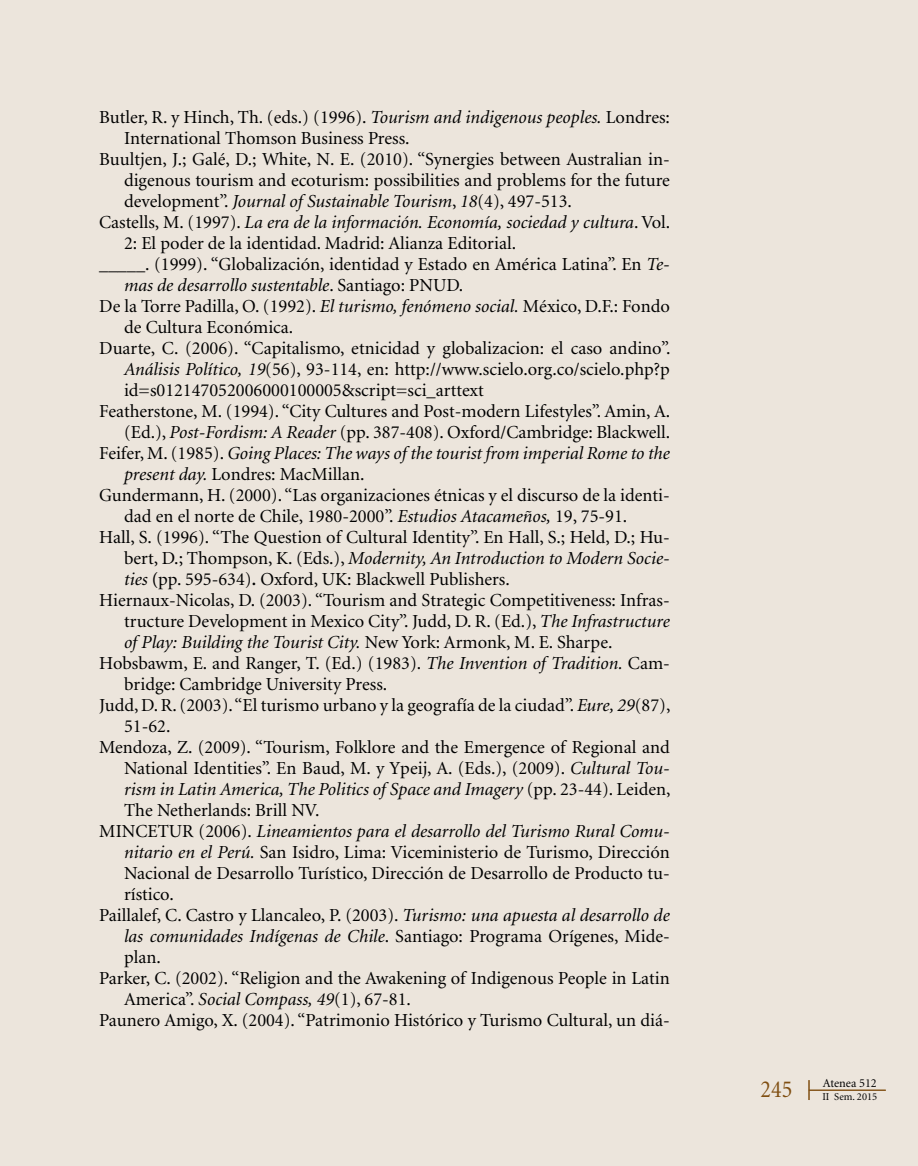
<style>
.page{position:relative;width:918px;height:1166px;background:#ece5dc}
.page>*{position:absolute;margin:0;border:0;box-sizing:border-box;transform-origin:0 0}
.t1{font:24.5px "Minion";color:#804f12;scale:.9 1}
.t2{font:18.38px "Minion";color:#000}
.t3{font:italic 18.38px "Minion";color:#000}
.t4{font:12.25px "Minion";color:#000}
.t5{font:10.5px "Minion";color:#000}
.s1{font-style:italic}
.s2{font-style:normal}
.s3{font-weight:600}
</style>
<div class="page">
<hr style="left:809px;top:1090px;width:76px;height:1px;background:#804f12">
<svg style="left:808px;top:1080px;width:1px;height:20px"></svg>
<p class="t2" style="left:99px;top:108px;width:572px">Butler, R. y Hinch, Th. (eds.) (1996). <span class="s1">Tourism and indigenous peoples.</span> Londres:</p>
<p class="t2" style="left:124px;top:129px;width:287px">International Thomson Business Press.</p>
<p class="t2" style="left:99px;top:150px;width:572px">Buultjen, J.; Galé, D.; White, N. E. (2010). “Synergies between Australian in-</p>
<p class="t2" style="left:124px;top:171px;width:547px">digenous tourism and ecoturism: possibilities and problems for the future</p>
<p class="t3" style="left:124px;top:192px;width:449px"><span class="s2">development”.</span> Journal of Sustainable Tourism<span class="s2">,</span> 18<span class="s2">(4), 497-513.</span></p>
<p class="t3" style="left:99px;top:213px;width:572px"><span class="s2">Castells, M. (1997).</span> La era de la información. Economía, sociedad y cultura<span class="s2">. Vol.</span></p>
<p class="t2" style="left:124px;top:234px;width:393px">2: El poder de la identidad. Madrid: Alianza Editorial.</p>
<p class="t2" style="left:99px;top:255px;width:572px">_____. (1999). “Globalización, identidad y Estado en América Latina”. En <span class="s1">Te-</span></p>
<p class="t3" style="left:124px;top:276px;width:341px">mas de desarrollo sustentable<span class="s2">. Santiago: PNUD.</span></p>
<p class="t2" style="left:99px;top:297px;width:572px">De la Torre Padilla, O. (1992). <span class="s1">El turismo, fenómeno social.</span> México, D.F.: Fondo</p>
<p class="t2" style="left:124px;top:318px;width:171px">de Cultura Económica.</p>
<p class="t2" style="left:99px;top:339px;width:573px">Duarte, C. (2006). “Capitalismo, etnicidad y globalizacion: el caso andino”.</p>
<p class="t2" style="left:124px;top:360px;width:547px"><span class="s1">Análisis Político, 19</span>(56), 93-114, en: http://www.scielo.org.co/scielo.php?p</p>
<p class="t2" style="left:124px;top:381px;width:361px">id=s012147052006000100005&amp;script=sci_arttext</p>
<p class="t2" style="left:99px;top:402px;width:572px">Featherstone, M. (1994). “City Cultures and Post-modern Lifestyles”. Amin, A.</p>
<p class="t2" style="left:124px;top:423px;width:548px">(Ed.), <span class="s1">Post-Fordism: A Reader</span> (pp. 387-408). Oxford/Cambridge: Blackwell.</p>
<p class="t3" style="left:99px;top:444px;width:572px"><span class="s2">Feifer, M. (1985).</span> Going Places: The ways of the tourist from imperial Rome to the</p>
<p class="t2" style="left:124px;top:465px;width:242px"><span class="s1">present day.</span> Londres: MacMillan.</p>
<p class="t2" style="left:99px;top:486px;width:572px">Gundermann, H. (2000). “Las organizaciones étnicas y el discurso de la identi-</p>
<p class="t2" style="left:124px;top:507px;width:505px">dad en el norte de Chile, 1980-2000”. <span class="s1">Estudios Atacameños,</span> 19, 75-91.</p>
<p class="t2" style="left:99px;top:528px;width:572px">Hall, S. (1996). “The Question of Cultural Identity”. En Hall, S.; Held, D.; Hu-</p>
<p class="t3" style="left:124px;top:549px;width:547px"><span class="s2">bert, D.; Thompson, K. (Eds.),</span> Modernity, An Introduction to Modern Socie-</p>
<p class="t2" style="left:124px;top:570px;width:387px"><span class="s1">ties</span> <span class="s3">(</span>pp. 595-634)<span class="s3">.</span> Oxford, UK: Blackwell Publishers.</p>
<p class="t2" style="left:99px;top:591px;width:572px">Hiernaux-Nicolas, D. (2003). “Tourism and Strategic Competitiveness: Infras-</p>
<p class="t2" style="left:124px;top:612px;width:547px">tructure Development in Mexico City”. Judd, D. R. (Ed.), <span class="s1">The Infrastructure</span></p>
<p class="t3" style="left:124px;top:633px;width:490px">of Play: Building the Tourist City. <span class="s2">New York: Armonk, M. E. Sharpe.</span></p>
<p class="t2" style="left:99px;top:654px;width:572px">Hobsbawm, E. and Ranger, T. (Ed.) (1983). <span class="s1">The Invention of Tradition.</span> Cam-</p>
<p class="t2" style="left:124px;top:675px;width:265px">bridge: Cambridge University Press.</p>
<p class="t2" style="left:99px;top:696px;width:572px">Judd, D. R. (2003). “El turismo urbano y la geografía de la ciudad”. <span class="s1">Eure, 29</span>(87),</p>
<p class="t2" style="left:124px;top:717px;width:48px">51-62.</p>
<p class="t2" style="left:99px;top:738px;width:572px">Mendoza, Z. (2009). “Tourism, Folklore and the Emergence of Regional and</p>
<p class="t2" style="left:124px;top:759px;width:547px">National Identities”. En Baud, M. y Ypeij, A. (Eds.), (2009). <span class="s1">Cultural Tou-</span></p>
<p class="t3" style="left:124px;top:780px;width:548px">rism in Latin America, The Politics of Space and Imagery <span class="s2">(pp. 23-44). Leiden,</span></p>
<p class="t2" style="left:124px;top:801px;width:197px">The Netherlands: Brill NV.</p>
<p class="t3" style="left:99px;top:822px;width:572px"><span class="s2">MINCETUR (2006).</span> Lineamientos para el desarrollo del Turismo Rural Comu-</p>
<p class="t2" style="left:124px;top:843px;width:547px"><span class="s1">nitario en el Perú.</span> San Isidro, Lima: Viceministerio de Turismo, Dirección</p>
<p class="t2" style="left:124px;top:864px;width:547px">Nacional de Desarrollo Turístico, Dirección de Desarrollo de Producto tu-</p>
<p class="t2" style="left:124px;top:885px;width:51px">rístico.</p>
<p class="t2" style="left:99px;top:906px;width:572px">Paillalef, C. Castro y Llancaleo, P. (2003). <span class="s1">Turismo: una apuesta al desarrollo de</span></p>
<p class="t2" style="left:124px;top:927px;width:547px"><span class="s1">las comunidades Indígenas de Chile</span>. Santiago: Programa Orígenes, Mide-</p>
<p class="t2" style="left:124px;top:948px;width:38px">plan.</p>
<p class="t2" style="left:99px;top:969px;width:572px">Parker, C. (2002). “Religion and the Awakening of Indigenous People in Latin</p>
<p class="t2" style="left:124px;top:990px;width:288px">America”. <span class="s1">Social Compass, 49</span>(1), 67-81.</p>
<p class="t2" style="left:99px;top:1011px;width:572px">Paunero Amigo, X. (2004). “Patrimonio Histórico y Turismo Cultural, un diá-</p>
<p class="t4" style="left:823px;top:1077px;width:56px">Atenea 512</p>
<h1 class="t1" style="left:760px;top:1077px;width:37px">245</h1>
<p class="t5" style="left:822px;top:1091px;width:56px">II Sem. 2015</p>
</div>
